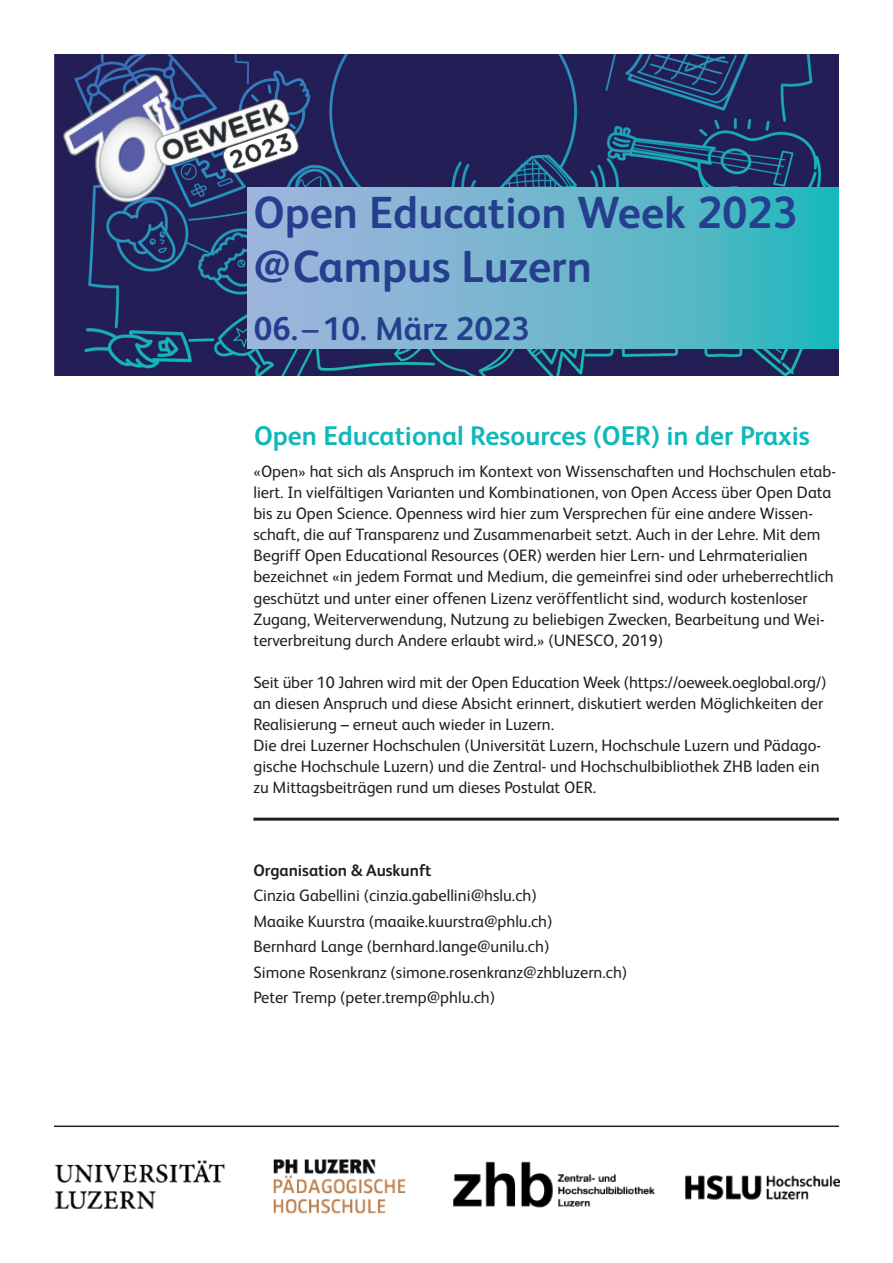
<style>
.page{position:relative;width:893px;height:1263px;background:#fff}
.page>*{position:absolute;margin:0;border:0;box-sizing:border-box;transform-origin:0 0}
.t1{font:700 45px/54px "FS Albert";color:#253f8e}
.t2{font:700 33px "FS Albert";color:#253f8e}
.t3{font:700 27px "FS Albert";color:#10b8ba}
.t4{font:16.5px/21px "FS Albert";color:#231f20}
.t5{font:700 16.5px "FS Albert";color:#231f20}
.s1{font-weight:400}
</style>
<div class="page">
<img style="left:54px;top:54px;width:785px;height:322px">
<hr style="left:253px;top:818px;width:586px;height:3px;background:#231f20">
<svg style="left:247px;top:188px;width:592px;height:161px;background:#68b6cc"></svg>
<img style="left:54px;top:1159px;width:786px;height:55px">
<hr style="left:54px;top:1125px;width:785px;height:2px;background:#231f20">
<img style="left:54px;top:54px;width:293px;height:205px">
<h1 class="t1" style="left:253px;top:184px;width:546px">Open Education Week 2023 @Campus Luzern</h1>
<h2 class="t2" style="left:254px;top:306px;width:278px">06.<span class="s1">–</span>10. März 2023</h2>
<h3 class="t3" style="left:254px;top:417px;width:557px">Open Educational Resources (OER) in der Praxis</h3>
<p class="t4" style="left:253px;top:460px;width:584px">«Open» hat sich als Anspruch im Kontext von Wissenschaften und Hochschulen etab&shy;liert. In vielfältigen Varianten und Kombinationen, von Open Access über Open Data bis zu Open Science. Openness wird hier zum Versprechen für eine andere Wissen&shy;schaft, die auf Transparenz und Zusammenarbeit setzt. Auch in der Lehre. Mit dem Begriff Open Educational Resources (OER) werden hier Lern- und Lehrmaterialien bezeichnet «in jedem Format und Medium, die gemeinfrei sind oder urheberrechtlich geschützt und unter einer offenen Lizenz veröffentlicht sind, wodurch kostenloser Zugang, Weiterverwendung, Nutzung zu beliebigen Zwecken, Bearbeitung und Wei&shy;terverbreitung durch Andere erlaubt wird.» (UNESCO, 2019)</p>
<p class="t4" style="left:253px;top:670px;width:575px">Seit über 10 Jahren wird mit der Open Education Week (https://oeweek.oeglobal.org/) an diesen Anspruch und diese Absicht erinnert, diskutiert werden Möglichkeiten der Realisierung – erneut auch wieder in Luzern.<br>Die drei Luzerner Hochschulen (Universität Luzern, Hochschule Luzern und Pädago&shy;gische Hochschule Luzern) und die Zentral- und Hochschulbibliothek ZHB laden ein zu Mittagsbeiträgen rund um dieses Postulat OER.</p>
<p class="t5" style="left:253px;top:859px;width:179px">Organisation &amp; Auskunft</p>
<p class="t4" style="left:253px;top:882px;width:375px;line-height:25.5px">Cinzia Gabellini (cinzia.gabellini@hslu.ch)<br>Maaike Kuurstra (maaike.kuurstra@phlu.ch)<br>Bernhard Lange (bernhard.lange@unilu.ch)<br>Simone Rosenkranz (simone.rosenkranz@zhbluzern.ch)<br>Peter Tremp (peter.tremp@phlu.ch)</p>
</div>
